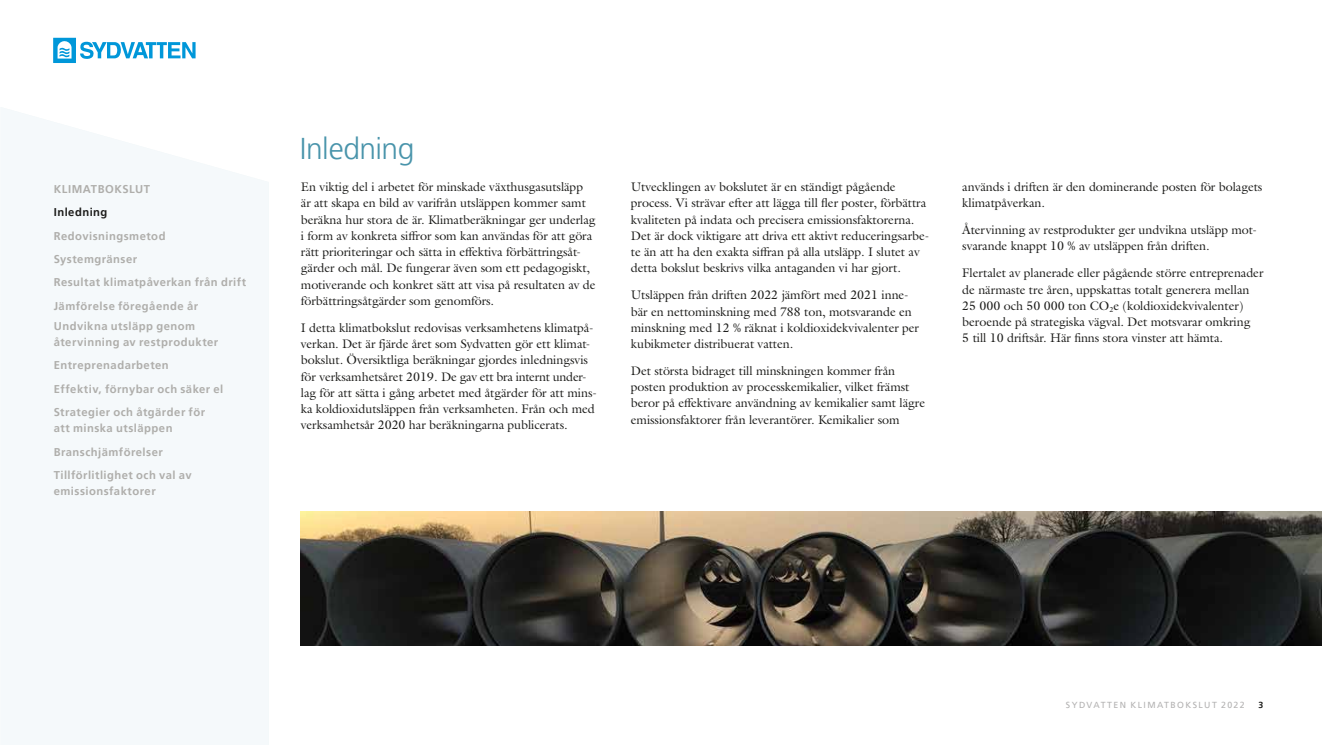
<style>
.page{position:relative;width:1322px;height:745px;background:#fff}
.page>*{position:absolute;margin:0;border:0;box-sizing:border-box;transform-origin:0 0}
.t1{font:300 30px "Frutiger LT Pro";letter-spacing:-.015em;color:#4994ab}
.t2{font:12.5px/16.2px "Galliard Pro";letter-spacing:-.005em;color:#1d1d1b}
.t3{font:700 11.25px/23.4px "Frutiger LT Pro";letter-spacing:.04em;color:#afaeab}
.t4{font:700 11.25px "Frutiger LT Pro";letter-spacing:.04em;color:#1d1d1b}
.t5{font:8.75px "Frutiger LT Pro";letter-spacing:.16em;color:#b3b2b2}
.t6{font:700 8.75px "Frutiger LT Pro";color:#1d1d1b}
</style>
<div class="page">
<div style="left:53px;top:38px;width:23px;height:25px;background:#0097d9"></div>
<svg style="left:80px;top:41px;width:116px;height:18px"></svg>
<svg style="left:58px;top:41px;width:14px;height:18px"></svg>
<img style="left:301px;top:511px;width:1021px;height:133px">
<p class="t3" style="left:54px;top:177px;width:98px">KLIMATBOKSLUT</p>
<p class="t4" style="left:54px;top:205px;width:55px">Inledning</p>
<p class="t3" style="left:54px;top:224px;width:194px">Redovisningsmetod<br>Systemgränser<br>Resultat klimatpåverkan från drift<br>Jämförelse föregående år</p>
<p class="t3" style="left:54px;top:317px;width:166px;line-height:16.2px">Undvikna utsläpp genom återvinning av restprodukter</p>
<p class="t3" style="left:54px;top:353px;width:171px">Entreprenadarbeten<br>Effektiv, förnybar och säker el<br>Strategier och åtgärder för</p>
<p class="t3" style="left:54px;top:416px;width:139px">att minska utsläppen<br>Branschjämförelser<br>Tillförlitlighet och val av</p>
<p class="t3" style="left:54px;top:479px;width:103px">emissionsfaktorer</p>
<h1 class="t1" style="left:300px;top:131px;width:116px">Inledning</h1>
<p class="t2" style="left:301px;top:178px;width:296px">En viktig del i arbetet för minskade växthusgasutsläpp är att skapa en bild av varifrån utsläppen kommer samt beräkna hur stora de är. Klimatberäkningar ger underlag i form av konkreta siffror som kan användas för att göra rätt prioriteringar och sätta in effektiva förbättringsåt&shy;gärder och mål. De fungerar även som ett pedagogiskt, motiverande och konkret sätt att visa på resultaten av de förbättringsåtgärder som genomförs.</p>
<p class="t2" style="left:301px;top:319px;width:297px">I detta klimatbokslut redovisas verksamhetens klimatpå&shy;verkan. Det är fjärde året som Sydvatten gör ett klimat&shy;bokslut. Översiktliga beräkningar gjordes inledningsvis för verksamhetsåret 2019. De gav ett bra internt under&shy;lag för att sätta i gång arbetet med åtgärder för att mins&shy;ka koldioxidutsläppen från verksamheten. Från och med verksamhetsår 2020 har beräkningarna publicerats.</p>
<p class="t2" style="left:631px;top:178px;width:300px">Utvecklingen av bokslutet är en ständigt pågående process. Vi strävar efter att lägga till fler poster, förbättra kvaliteten på indata och precisera emissionsfaktorerna.<br>Det är dock viktigare att driva ett aktivt reduceringsarbe&shy;te än att ha den exakta siffran på alla utsläpp. I slutet av detta bokslut beskrivs vilka antaganden vi har gjort.</p>
<p class="t2" style="left:631px;top:286px;width:290px">Utsläppen från driften 2022 jämfört med 2021 inne&shy;bär en nettominskning med 788 ton, motsvarande en minskning med 12 % räknat i koldioxidekvivalenter per kubikmeter distribuerat vatten.</p>
<p class="t2" style="left:631px;top:362px;width:296px">Det största bidraget till minskningen kommer från posten produktion av processkemikalier, vilket främst beror på effektivare användning av kemikalier samt lägre emissionsfaktorer från leverantörer. Kemikalier som</p>
<p class="t2" style="left:962px;top:178px;width:302px">används i driften är den dominerande posten för bolagets klimatpåverkan.</p>
<p class="t2" style="left:962px;top:221px;width:296px">Återvinning av restprodukter ger undvikna utsläpp mot&shy;svarande knappt 10 % av utsläppen från driften.</p>
<p class="t2" style="left:962px;top:264px;width:303px">Flertalet av planerade eller pågående större entreprenader de närmaste tre åren, uppskattas totalt generera mellan 25 000 och 50 000 ton CO<sub>2</sub>e (koldioxidekvivalenter) beroende på strategiska vägval. Det motsvarar omkring<br>5 till 10 driftsår. Här finns stora vinster att hämta.</p>
<p class="t5" style="left:1066px;top:699px;width:180px">SYDVATTEN KLIMATBOKSLUT 2022</p>
<p class="t6" style="left:1258px;top:699px;width:6px">3</p>
</div>
